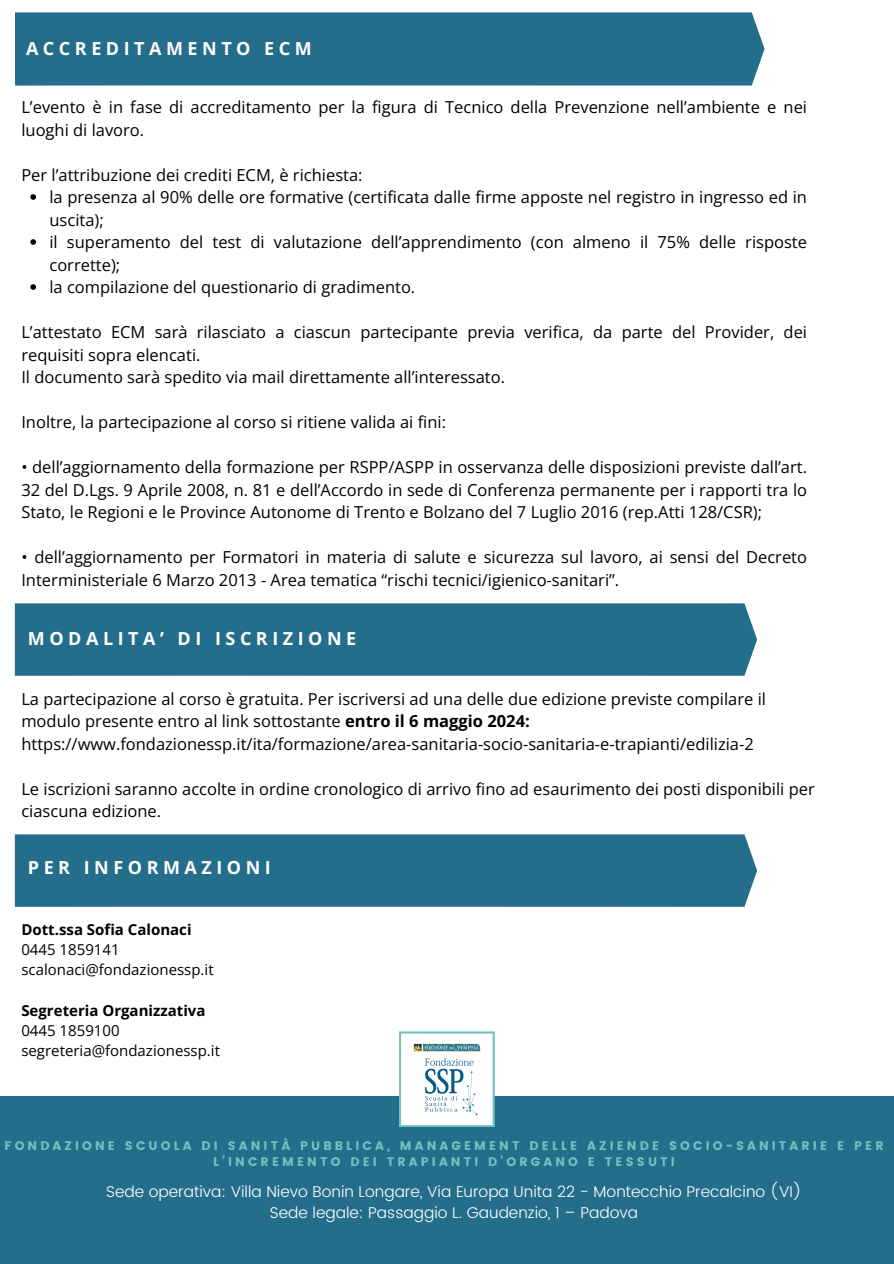
<style>
.page{position:relative;width:894px;height:1264px;background:#fff}
.page>*{position:absolute;margin:0;border:0;box-sizing:border-box;transform-origin:0 0}
.t1{font:700 18px "Open Sans";letter-spacing:.25em;color:#fff}
.t2{font:16.5px/22.5px "Open Sans";color:#000}
.t3{font:300 15.6px/21.3px "Poppins";color:#fff;text-align:center}
.t4{font:15px/20.2px "Open Sans";color:#000}
.t5{font:12.45px/16.5px "Poppins";letter-spacing:.25em;color:#71c2c0;text-align:center}
.s1{font-weight:700}
</style>
<div class="page">
<div style="left:15px;top:834px;width:741px;height:72px;background:#246e8c"></div>
<div style="left:0;top:1096px;width:893px;height:167px;background:#246e8c"></div>
<svg style="left:399px;top:1031px;width:95px;height:96px"></svg>
<img style="left:411px;top:1041px;width:71px;height:76px">
<div style="left:15px;top:603px;width:741px;height:72px;background:#246e8c"></div>
<svg style="left:30px;top:194px;width:6px;height:6px"></svg>
<svg style="left:30px;top:239px;width:6px;height:6px"></svg>
<svg style="left:30px;top:284px;width:6px;height:6px"></svg>
<div style="left:15px;top:12px;width:749px;height:74px;background:#246e8c"></div>
<p class="t1" style="left:26px;top:36px;width:287px">ACCREDITAMENTO ECM</p>
<h2 class="t2" style="left:21px;top:95px;width:787px">L’evento è in fase di accreditamento per la figura di Tecnico della Prevenzione nell’ambiente e nei luoghi di lavoro.</h2>
<h2 class="t2" style="left:21px;top:163px;width:342px">Per l’attribuzione dei crediti ECM, è richiesta:</h2>
<h1 class="t2" style="left:49px;top:185px;width:759px">la presenza al 90% delle ore formative (certificata dalle firme apposte nel registro in ingresso ed in uscita);</h1>
<h2 class="t2" style="left:49px;top:230px;width:759px">il superamento del test di valutazione dell’apprendimento (con almeno il 75% delle risposte corrette);</h2>
<h2 class="t2" style="left:49px;top:275px;width:367px">la compilazione del questionario di gradimento.</h2>
<h1 class="t2" style="left:21px;top:320px;width:787px">L’attestato ECM sarà rilasciato a ciascun partecipante previa verifica, da parte del Provider, dei requisiti sopra elencati.<br>Il documento sarà spedito via mail direttamente all’interessato.</h1>
<h3 class="t2" style="left:21px;top:410px;width:426px">Inoltre, la partecipazione al corso si ritiene valida ai fini:</h3>
<h3 class="t2" style="left:21px;top:455px;width:787px;text-align:justify">• dell’aggiornamento della formazione per RSPP/ASPP in osservanza delle disposizioni previste dall’art.<br>32 del D.Lgs. 9 Aprile 2008, n. 81 e dell’Accordo in sede di Conferenza permanente per i rapporti tra lo Stato, le Regioni e le Province Autonome di Trento e Bolzano del 7 Luglio 2016 (rep.Atti 128/CSR);</h3>
<p class="t2" style="left:21px;top:545px;width:787px">• dell’aggiornamento per Formatori in materia di salute e sicurezza sul lavoro, ai sensi del Decreto<br>Interministeriale 6 Marzo 2013 - Area tematica “rischi tecnici/igienico-sanitari”.</p>
<p class="t1" style="left:28px;top:626px;width:330px">MODALITA’ DI ISCRIZIONE</p>
<h2 class="t2" style="left:21px;top:687px;width:746px">La partecipazione al corso è gratuita. Per iscriversi ad una delle due edizione previste compilare il modulo presente entro al link sottostante <span class="s1">entro il 6 maggio 2024: </span>https://www.fondazionessp.it/ita/formazione/area-sanitaria-socio-sanitaria-e-trapianti/edilizia-2</h2>
<h2 class="t2" style="left:21px;top:777px;width:794px">Le iscrizioni saranno accolte in ordine cronologico di arrivo fino ad esaurimento dei posti disponibili per ciascuna edizione.</h2>
<h1 class="t1" style="left:28px;top:854px;width:244px">PER INFORMAZIONI</h1>
<h2 class="t4" style="left:21px;top:918px;width:194px"><span class="s1">Dott.ssa Sofia Calonaci<br></span>0445 1859141 scalonaci@fondazionessp.it</h2>
<h2 class="t4" style="left:21px;top:999px;width:200px"><span class="s1">Segreteria Organizzativa<br></span>0445 1859100 segreteria@fondazionessp.it</h2>
<p class="t5" style="left:4px;top:1137px;width:880px">FONDAZIONE SCUOLA DI SANITÀ PUBBLICA, MANAGEMENT DELLE AZIENDE SOCIO-SANITARIE E PER<br>L’INCREMENTO DEI TRAPIANTI D’ORGANO E TESSUTI</p>
<p class="t3" style="left:106px;top:1180px;width:697px">Sede operativa: Villa Nievo Bonin Longare, Via Europa Unita 22 - Montecchio Precalcino (VI)<br>Sede legale: Passaggio L. Gaudenzio, 1 – Padova</p>
</div>
